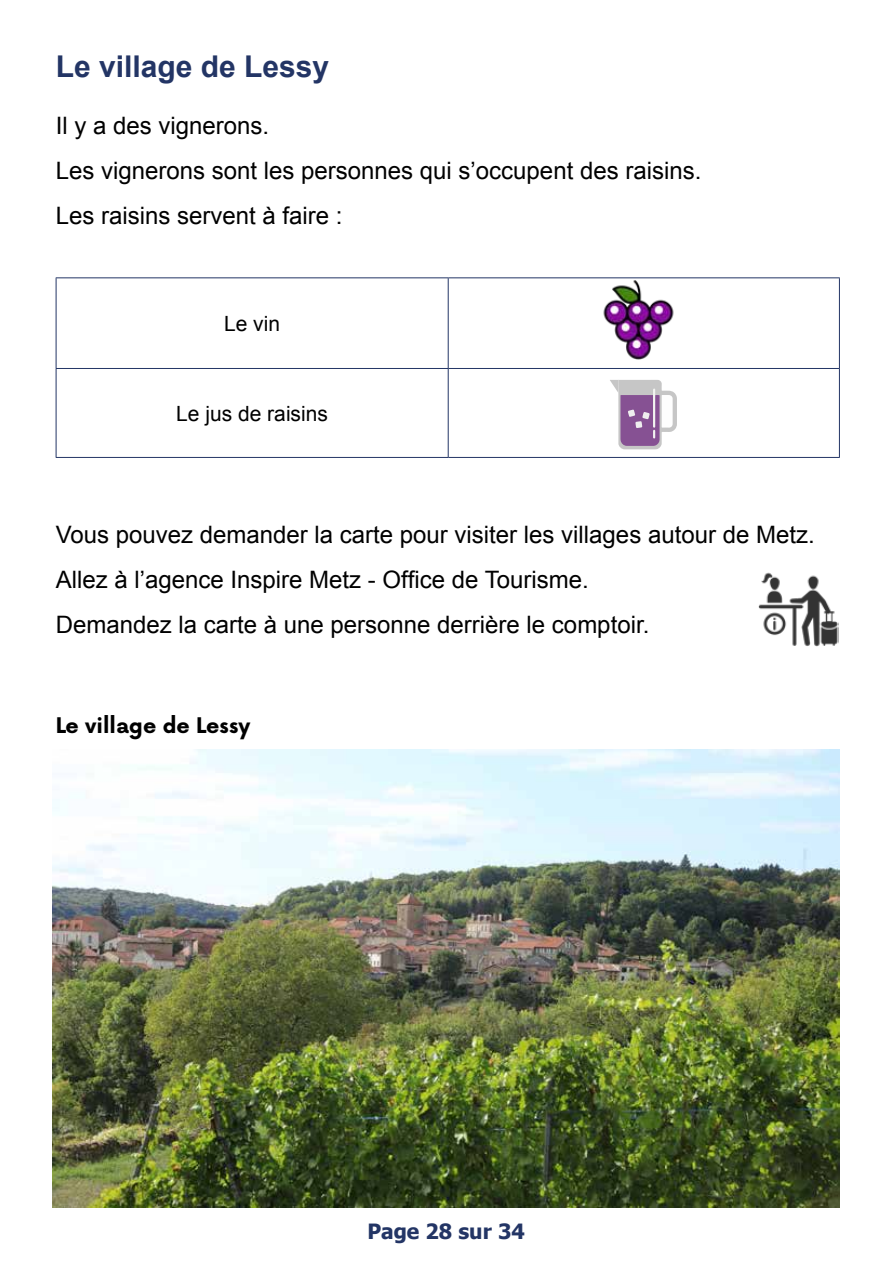
<style>
.page{position:relative;width:893px;height:1263px;background:#fff}
.page>*{position:absolute;margin:0;border:0;box-sizing:border-box;transform-origin:0 0}
.t1{font:700 30px "Arial";color:#233565}
.t2{font:24px/45px "Arial";color:#000}
.t3{font:21px "Arial";color:#000}
.t4{font:700 21px "Now Alt";color:#000}
.t5{font:700 21px "Tahoma";color:#233565}
</style>
<div class="page">
<img style="left:53px;top:749px;width:786px;height:458px">
<hr style="left:56px;top:277px;width:392px;height:1px;background:#233565">
<hr style="left:56px;top:278px;width:1px;height:90px;background:#233565">
<hr style="left:448px;top:277px;width:392px;height:1px;background:#233565">
<hr style="left:448px;top:278px;width:1px;height:90px;background:#233565">
<hr style="left:839px;top:278px;width:1px;height:90px;background:#233565">
<hr style="left:56px;top:368px;width:392px;height:1px;background:#233565">
<hr style="left:56px;top:369px;width:1px;height:88px;background:#233565">
<hr style="left:448px;top:368px;width:392px;height:1px;background:#233565">
<hr style="left:448px;top:369px;width:1px;height:88px;background:#233565">
<hr style="left:839px;top:369px;width:1px;height:88px;background:#233565">
<hr style="left:56px;top:457px;width:392px;height:1px;background:#233565">
<hr style="left:448px;top:457px;width:392px;height:1px;background:#233565">
<img style="left:759px;top:572px;width:80px;height:75px">
<img style="left:603px;top:280px;width:71px;height:80px">
<svg style="left:610px;top:380px;width:67px;height:69px"></svg>
<p class="t1" style="left:56px;top:46px;width:275px">Le village de Lessy</p>
<p class="t2" style="left:56px;top:104px;width:647px">Il y a des vignerons.<br>Les vignerons sont les personnes qui s’occupent des raisins.<br>Les raisins servent à faire :</p>
<p class="t3" style="left:224px;top:310px;width:58px">Le vin</p>
<p class="t3" style="left:176px;top:399px;width:153px">Le jus de raisins</p>
<p class="t2" style="left:56px;top:512px;width:760px">Vous pouvez demander la carte pour visiter les villages autour de Metz.<br>Allez à l’agence Inspire Metz - Office de Tourisme.<br>Demandez la carte à une personne derrière le comptoir.</p>
<p class="t4" style="left:56px;top:710px;width:196px">Le village de Lessy</p>
<p class="t5" style="left:367px;top:1216px;width:159px">Page 28 sur 34</p>
</div>
